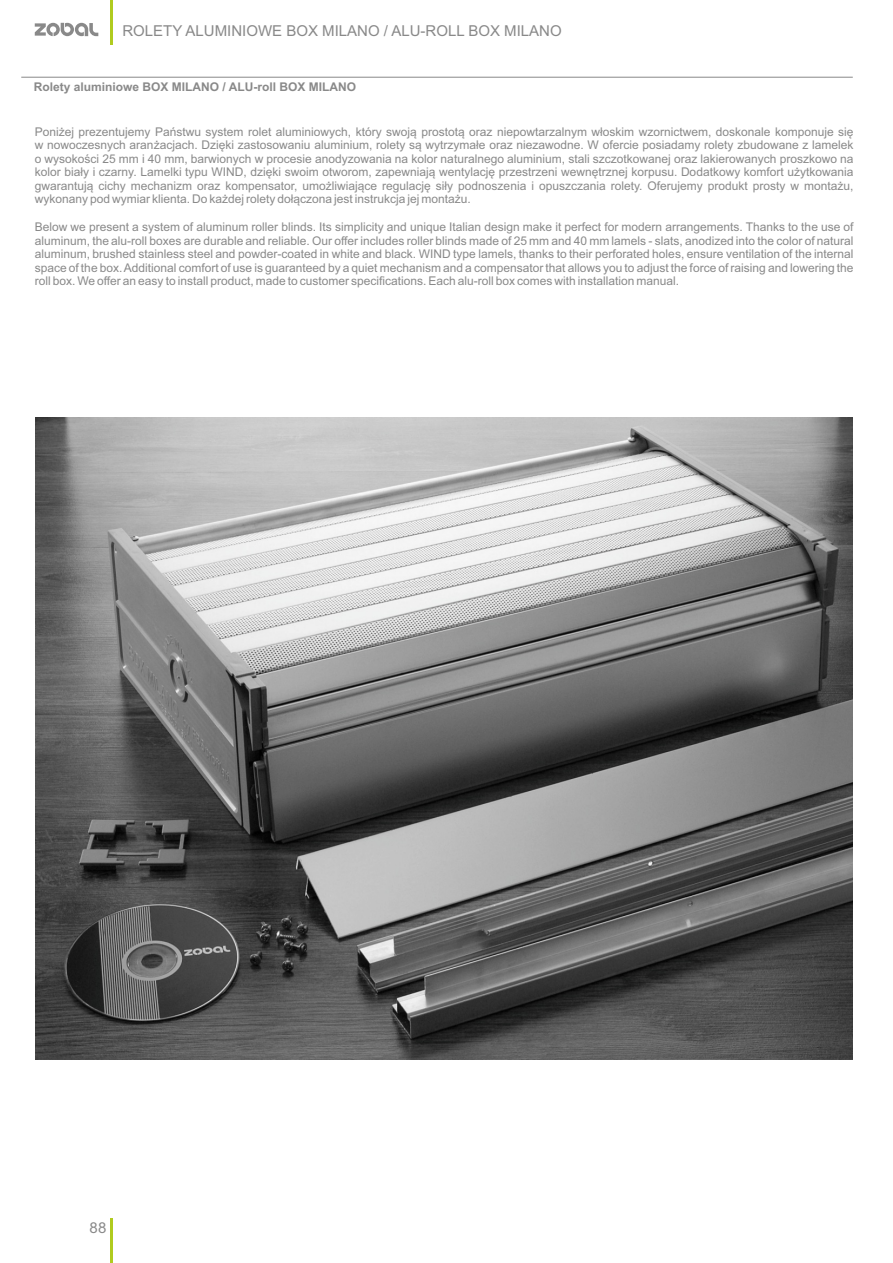
<style>
.page{position:relative;width:893px;height:1263px;background:#fff}
.page>*{position:absolute;margin:0;border:0;box-sizing:border-box;transform-origin:0 0}
.t1{font:15px "Arial";color:#898989}
.t2{font:12px/13.4px "Arial";color:#898989;text-align:justify}
.t3{font:700 12px "Arial";color:#898989}
</style>
<div class="page">
<hr style="left:111px;top:0;width:2px;height:44px;background:#b0cb1f">
<hr style="left:111px;top:1219px;width:2px;height:44px;background:#b0cb1f">
<svg style="left:35px;top:23px;width:63px;height:13px"></svg>
<hr style="left:21px;top:77px;width:832px;height:1px;background:#898989">
<img style="left:35px;top:417px;width:818px;height:642px">
<p class="t1" style="left:122px;top:25px;width:441px">ROLETY ALUMINIOWE BOX MILANO / ALU-ROLL BOX MILANO</p>
<p class="t3" style="left:34px;top:82px;width:324px">Rolety aluminiowe BOX MILANO / ALU-roll BOX MILANO</p>
<p class="t2" style="left:35px;top:126px;width:820px">Poniżej prezentujemy Państwu system rolet aluminiowych, który swoją prostotą oraz niepowtarzalnym włoskim wzornictwem, doskonale komponuje się w nowoczesnych aranżacjach. Dzięki zastosowaniu aluminium, rolety są wytrzymałe oraz niezawodne. W ofercie posiadamy rolety zbudowane z lamelek o wysokości 25 mm i 40 mm, barwionych w procesie anodyzowania na kolor naturalnego aluminium, stali szczotkowanej oraz lakierowanych proszkowo na kolor biały i czarny. Lamelki typu WIND, dzięki swoim otworom, zapewniają wentylację przestrzeni wewnętrznej korpusu. Dodatkowy komfort użytkowania gwarantują cichy mechanizm oraz kompensator, umożliwiające regulację siły podnoszenia i opuszczania rolety. Oferujemy produkt prosty w montażu, wykonany pod wymiar klienta. Do każdej rolety dołączona jest instrukcja jej montażu.</p>
<p class="t2" style="left:35px;top:222px;width:820px">Below we present a system of aluminum roller blinds. Its simplicity and unique Italian design make it perfect for modern arrangements. Thanks to the use of aluminum, the alu-roll boxes are durable and reliable. Our offer includes roller blinds made of 25 mm and 40 mm lamels - slats, anodized into the color of natural aluminum, brushed stainless steel and powder-coated in white and black. WIND type lamels, thanks to their perforated holes, ensure ventilation of the internal space of the box. Additional comfort of use is guaranteed by a quiet mechanism and a compensator that allows you to adjust the force of raising and lowering the roll box. We offer an easy to install product, made to customer specifications. Each alu-roll box comes with installation manual.</p>
<p class="t1" style="left:90px;top:1222px;width:18px">88</p>
</div>
